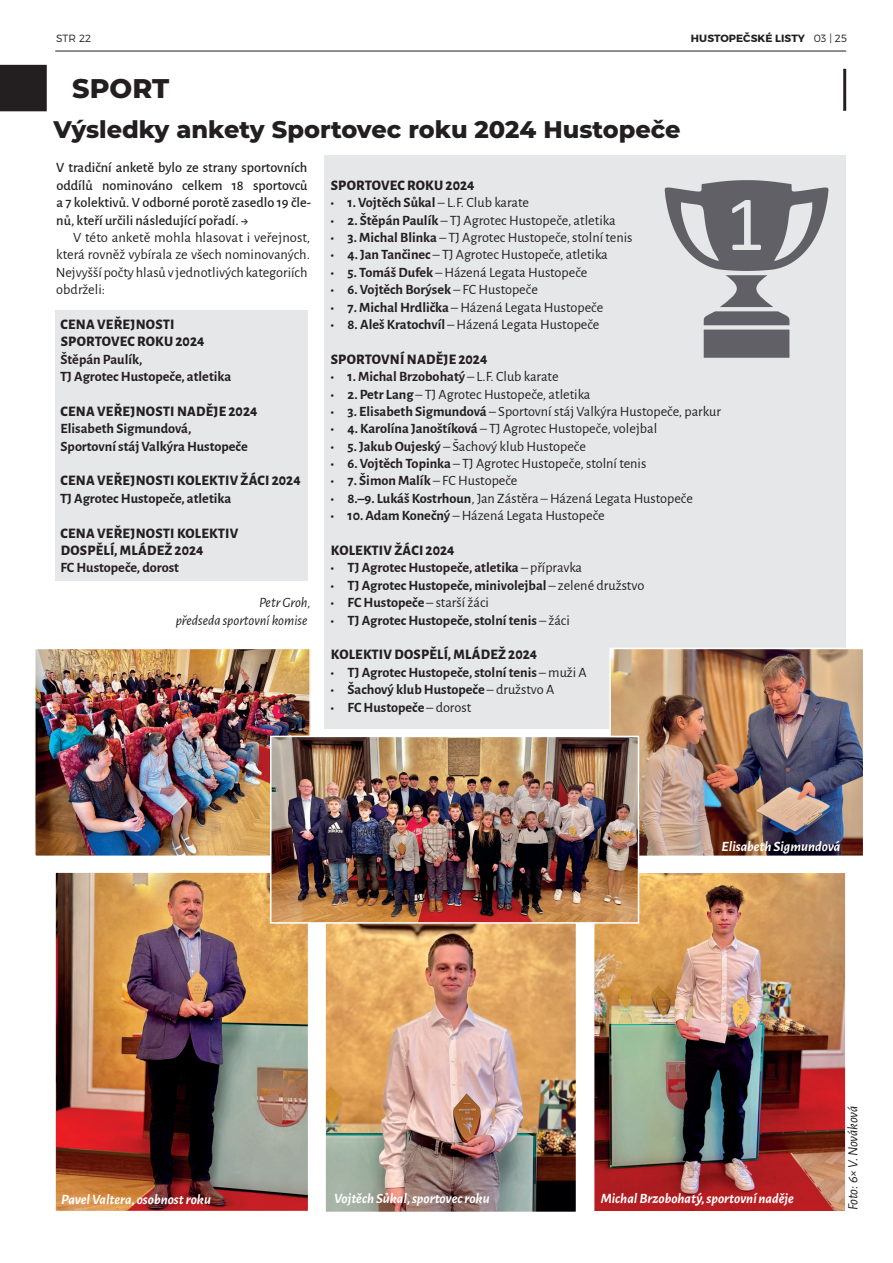
<style>
.page{position:relative;width:893px;height:1263px;background:#fff}
.page>*{position:absolute;margin:0;border:0;box-sizing:border-box;transform-origin:0 0}
.t1{font:800 27px "Montserrat";color:#231f20}
.t2{font:800 24px "Montserrat";color:#231f20}
.t3{font:14.25px/17.4px "Alegreya Sans";color:#231f20}
.t4{font:700 14.25px/17.4px "Alegreya Sans";color:#231f20}
.t5{font:800 14.25px/17.4px "Alegreya Sans";letter-spacing:.015em;color:#231f20}
.t6{font:500 14.25px/17.4px "Alegreya Sans";color:#231f20}
.t7{font:italic 700 14.25px "Alegreya Sans";color:#fff}
.t8{font:italic 14.25px/17.4px "Alegreya Sans";color:#231f20;text-align:right}
.t9{font:700 10.5px "Montserrat";letter-spacing:.01em;color:#231f20}
.t10{font:300 10.5px "Montserrat";color:#231f20}
.s1{font-weight:300}
.s2{font-weight:400}
.s3{font-weight:700}
</style>
<div class="page">
<hr style="left:55px;top:51px;width:791px;height:1px;background:#231f20">
<img style="left:327px;top:924px;width:247px;height:286px">
<div style="left:324px;top:872px;width:253px;height:341px;border:2px solid #fff"></div>
<img style="left:596px;top:874px;width:248px;height:335px">
<div style="left:593px;top:871px;width:254px;height:341px;border:2px solid #fff"></div>
<img style="left:57px;top:874px;width:249px;height:335px">
<div style="left:54px;top:871px;width:255px;height:341px;border:2px solid #fff"></div>
<img style="left:37px;top:651px;width:271px;height:203px">
<div style="left:34px;top:648px;width:277px;height:209px;border:2px solid #fff"></div>
<div style="left:55px;top:310px;width:253px;height:270px;background:#e6e7e9"></div>
<div style="left:325px;top:155px;width:521px;height:574px;background:#e6e7e9"></div>
<div style="left:0;top:65px;width:47px;height:46px;background:#231f20"></div>
<hr style="left:843px;top:69px;width:3px;height:42px;background:#231f20">
<img style="left:612px;top:651px;width:249px;height:203px">
<div style="left:609px;top:648px;width:255px;height:209px;border:2px solid #fff"></div>
<img style="left:273px;top:739px;width:363px;height:182px">
<div style="left:270px;top:736px;width:369px;height:188px;border:2px solid #fff"></div>
<svg style="left:665px;top:180px;width:163px;height:178px"></svg>
<p class="t10" style="left:56px;top:32px;width:37px">STR 22</p>
<p class="t9" style="left:691px;top:32px;width:157px">HUSTOPEČSKÉ LISTY <span class="s1">03 | 25</span></p>
<h1 class="t1" style="left:72px;top:76px;width:99px">SPORT</h1>
<h2 class="t2" style="left:53px;top:118px;width:629px">Výsledky ankety Sportovec roku 2024 Hustopeče</h2>
<p class="t6" style="left:56px;top:159px;width:256px">V tradiční anketě bylo ze strany sportovních oddílů nominováno celkem 18 sportovců a 7 kolektivů. V odborné porotě zasedlo 19 čle&shy;nů, kteří určili následující pořadí. →</p>
<p class="t3" style="left:56px;top:229px;width:256px;text-indent:17px">V této anketě mohla hlasovat i veřejnost, která rovněž vybírala ze všech nominovaných.<br>Nejvyšší počty hlasů v jednotlivých kategoriích obdrželi:</p>
<p class="t5" style="left:61px;top:316px;width:145px">CENA VEŘEJNOSTI<br>SPORTOVEC ROKU 2024</p>
<p class="t4" style="left:60px;top:351px;width:173px">Štěpán Paulík,<br>TJ Agrotec Hustopeče, atletika</p>
<p class="t5" style="left:61px;top:403px;width:198px">CENA VEŘEJNOSTI NADĚJE 2024</p>
<p class="t4" style="left:60px;top:420px;width:189px">Elisabeth Sigmundová,<br>Sportovní stáj Valkýra Hustopeče</p>
<p class="t5" style="left:61px;top:472px;width:242px">CENA VEŘEJNOSTI KOLEKTIV ŽÁCI 2024</p>
<p class="t4" style="left:60px;top:490px;width:173px">TJ Agrotec Hustopeče, atletika</p>
<p class="t5" style="left:61px;top:525px;width:179px">CENA VEŘEJNOSTI KOLEKTIV<br>DOSPĚLÍ, MLÁDEŽ 2024</p>
<p class="t4" style="left:60px;top:559px;width:120px">FC Hustopeče, dorost</p>
<p class="t8" style="left:176px;top:594px;width:137px">Petr Groh,<br>předseda sportovní komise</p>
<p class="t5" style="left:331px;top:177px;width:145px">SPORTOVEC ROKU 2024</p>
<p class="t4" style="left:331px;top:194px;width:200px">• 1. Vojtěch Sůkal <span class="s2">– L.F. Club karate</span></p>
<p class="t3" style="left:331px;top:212px;width:286px"><span class="s3">• 2. Štěpán Paulík</span> – TJ Agrotec Hustopeče, atletika</p>
<p class="t3" style="left:331px;top:229px;width:303px"><span class="s3">• 3. Michal Blinka</span> – TJ Agrotec Hustopeče, stolní tenis</p>
<p class="t3" style="left:331px;top:246px;width:279px"><span class="s3">• 4. Jan Tančinec</span> – TJ Agrotec Hustopeče, atletika</p>
<p class="t3" style="left:331px;top:264px;width:258px"><span class="s3">• 5. Tomáš Dufek</span> – Házená Legata Hustopeče</p>
<p class="t4" style="left:331px;top:281px;width:209px">• 6. Vojtěch Borýsek <span class="s2">– FC Hustopeče</span></p>
<p class="t3" style="left:331px;top:299px;width:274px"><span class="s3">• 7. Michal Hrdlička</span> – Házená Legata Hustopeče</p>
<p class="t3" style="left:331px;top:316px;width:270px"><span class="s3">• 8. Aleš Kratochvíl</span> – Házená Legata Hustopeče</p>
<p class="t5" style="left:331px;top:351px;width:158px">SPORTOVNÍ NADĚJE 2024</p>
<p class="t4" style="left:331px;top:368px;width:229px">• 1. Michal Brzobohatý <span class="s2">– L.F. Club karate</span></p>
<p class="t3" style="left:331px;top:385px;width:261px"><span class="s3">• 2. Petr Lang</span> – TJ Agrotec Hustopeče, atletika</p>
<p class="t3" style="left:331px;top:403px;width:392px"><span class="s3">• 3. Elisabeth Sigmundová</span> – Sportovní stáj Valkýra Hustopeče, parkur</p>
<p class="t3" style="left:331px;top:420px;width:328px"><span class="s3">• 4. Karolína Janoštíková</span> – TJ Agrotec Hustopeče, volejbal</p>
<p class="t3" style="left:331px;top:438px;width:257px"><span class="s3">• 5. Jakub Oujeský</span> – Šachový klub Hustopeče</p>
<p class="t3" style="left:331px;top:455px;width:317px"><span class="s3">• 6. Vojtěch Topinka</span> – TJ Agrotec Hustopeče, stolní tenis</p>
<p class="t4" style="left:331px;top:472px;width:188px">• 7. Šimon Malík <span class="s2">– FC Hustopeče</span></p>
<p class="t3" style="left:331px;top:490px;width:364px"><span class="s3">• 8.–9. Lukáš Kostrhoun</span>, Jan Zástěra – Házená Legata Hustopeče</p>
<p class="t3" style="left:331px;top:507px;width:276px"><span class="s3">• 10. Adam Konečný</span> – Házená Legata Hustopeče</p>
<p class="t5" style="left:331px;top:542px;width:125px">KOLEKTIV ŽÁCI 2024</p>
<p class="t4" style="left:331px;top:559px;width:253px">• TJ Agrotec Hustopeče, atletika <span class="s2">– přípravka</span></p>
<p class="t4" style="left:331px;top:577px;width:315px">• TJ Agrotec Hustopeče, minivolejbal <span class="s2">– zelené družstvo</span></p>
<p class="t4" style="left:331px;top:594px;width:160px">• FC Hustopeče <span class="s2">– starší žáci</span></p>
<p class="t4" style="left:331px;top:612px;width:241px">• TJ Agrotec Hustopeče, stolní tenis <span class="s2">– žáci</span></p>
<p class="t5" style="left:331px;top:646px;width:208px">KOLEKTIV DOSPĚLÍ, MLÁDEŽ 2024</p>
<p class="t4" style="left:331px;top:664px;width:258px">• TJ Agrotec Hustopeče, stolní tenis <span class="s2">– muži A</span></p>
<p class="t4" style="left:331px;top:681px;width:225px">• Šachový klub Hustopeče <span class="s2">– družstvo A</span></p>
<p class="t4" style="left:331px;top:699px;width:142px">• FC Hustopeče <span class="s2">– dorost</span></p>
<p class="t7" style="left:722px;top:838px;width:120px">Elisabeth Sigmundová</p>
<p class="t7" style="left:61px;top:1191px;width:151px">Pavel Valtera, osobnost roku</p>
<p class="t7" style="left:334px;top:1190px;width:157px">Vojtěch Sůkal, sportovec roku</p>
<p class="t7" style="left:601px;top:1190px;width:195px">Michal Brzobohatý, sportovní naděje</p>
<p class="t8" style="left:845px;top:1210px;width:106px;rotate:-90deg">Foto: 6× V. Nováková</p>
</div>
